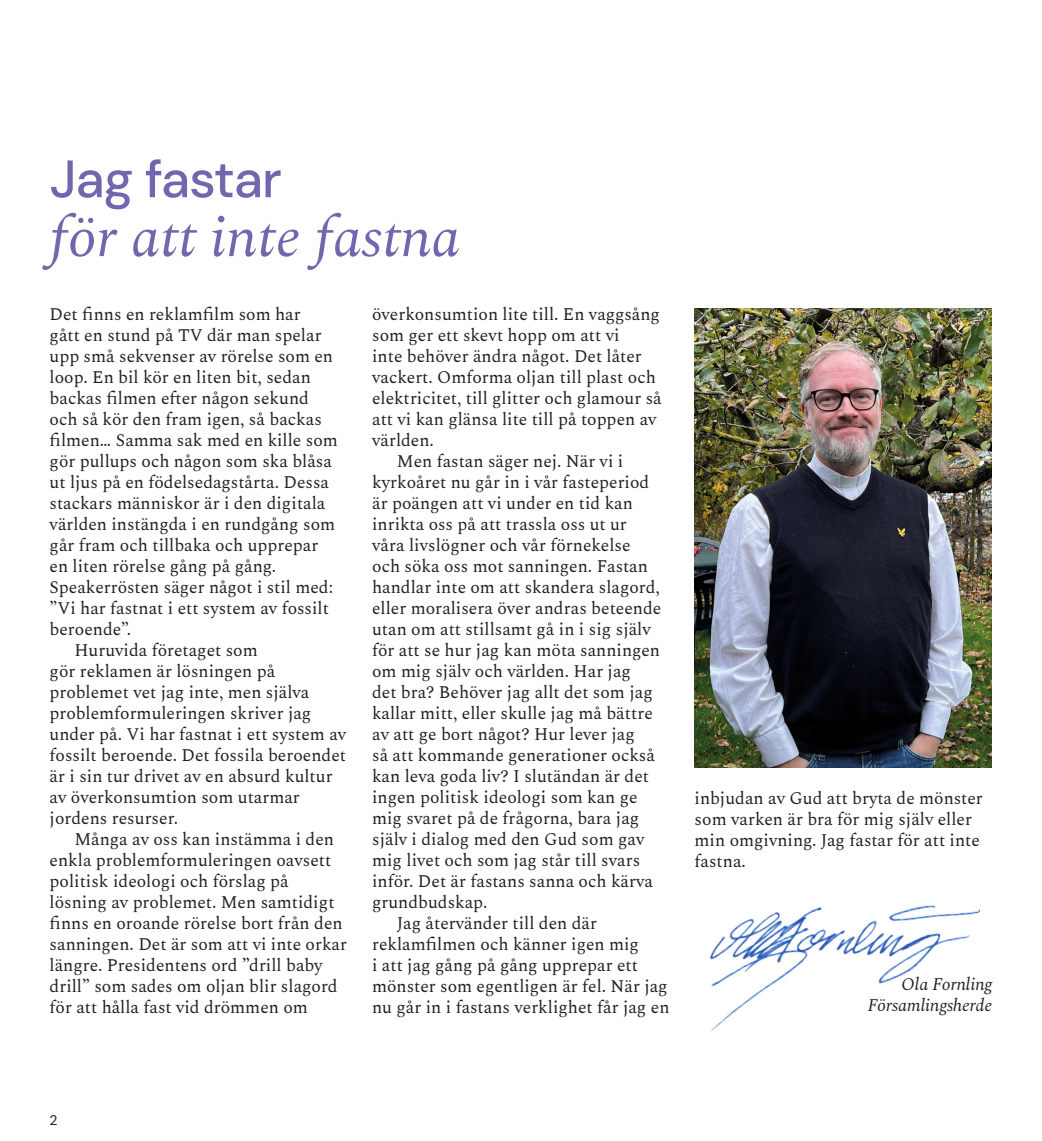
<style>
.page{position:relative;width:1042px;height:1141px;background:#fff}
.page>*{position:absolute;margin:0;border:0;box-sizing:border-box;transform-origin:0 0}
.t1{font:italic 57.75px "Spectral";color:#7167ae}
.t2{font:500 52.5px "DM Sans 18 pt";letter-spacing:-.02em;color:#7167ae}
.t3{font:17.5px/21px "Spectral";color:#231f20}
.t4{font:italic 17.5px "Spectral";color:#231f20}
.t5{font:14px "DM Sans 18 pt";color:#231f20}
</style>
<div class="page">
<img style="left:709px;top:905px;width:271px;height:126px">
<img style="left:694px;top:308px;width:297px;height:460px">
<p class="t2" style="left:50px;top:146px;width:234px">Jag fastar</p>
<p class="t1" style="left:50px;top:195px;width:412px">för att inte fastna</p>
<p class="t3" style="left:50px;top:302px;width:290px">Det finns en reklamfilm som har<br>gått en stund på TV där man spelar upp små sekvenser av rörelse som en loop. En bil kör en liten bit, sedan backas filmen efter någon sekund och så kör den fram igen, så backas filmen… Samma sak med en kille som gör pullups och någon som ska blåsa ut ljus på en födelsedagstårta. Dessa stackars människor är i den digitala världen instängda i en rundgång som går fram och tillbaka och upprepar en liten rörelse gång på gång.<br>Speakerrösten säger något i stil med: ”Vi har fastnat i ett system av fossilt beroende”.</p>
<p class="t3" style="left:50px;top:638px;width:298px;text-indent:25px">Huruvida företaget som<br>gör reklamen är lösningen på problemet vet jag inte, men själva problemformuleringen skriver jag under på. Vi har fastnat i ett system av fossilt beroende. Det fossila beroendet är i sin tur drivet av en absurd kultur av överkonsumtion som utarmar jordens resurser.</p>
<p class="t3" style="left:50px;top:827px;width:299px;text-indent:25px">Många av oss kan instämma i den enkla problemformuleringen oavsett politisk ideologi och förslag på lösning av problemet. Men samtidigt finns en oroande rörelse bort från den sanningen. Det är som att vi inte orkar längre. Presidentens ord ”drill baby drill” som sades om oljan blir slagord för att hålla fast vid drömmen om</p>
<p class="t3" style="left:372px;top:302px;width:291px">överkonsumtion lite till. En vaggsång som ger ett skevt hopp om att vi<br>inte behöver ändra något. Det låter vackert. Omforma oljan till plast och elektricitet, till glitter och glamour så att vi kan glänsa lite till på toppen av världen.</p>
<p class="t3" style="left:372px;top:449px;width:291px;text-indent:25px">Men fastan säger nej. När vi i kyrkoåret nu går in i vår fasteperiod är poängen att vi under en tid kan inrikta oss på att trassla oss ut ur våra livslögner och vår förnekelse och söka oss mot sanningen. Fastan handlar inte om att skandera slagord, eller moralisera över andras beteende utan om att stillsamt gå in i sig själv för att se hur jag kan möta sanningen om mig själv och världen. Har jag<br>det bra? Behöver jag allt det som jag kallar mitt, eller skulle jag må bättre av att ge bort något? Hur lever jag<br>så att kommande generationer också kan leva goda liv? I slutändan är det ingen politisk ideologi som kan ge mig svaret på de frågorna, bara jag själv i dialog med den Gud som gav mig livet och som jag står till svars inför. Det är fastans sanna och kärva grundbudskap.</p>
<p class="t3" style="left:372px;top:911px;width:299px;text-indent:25px">Jag återvänder till den där reklamfilmen och känner igen mig<br>i att jag gång på gång upprepar ett mönster som egentligen är fel. När jag nu går in i fastans verklighet får jag en</p>
<p class="t3" style="left:694px;top:787px;width:290px">inbjudan av Gud att bryta de mönster som varken är bra för mig själv eller min omgivning. Jag fastar för att inte fastna.</p>
<p class="t4" style="left:901px;top:971px;width:92px">Ola Fornling</p>
<p class="t4" style="left:868px;top:992px;width:126px">Församlingsherde</p>
<p class="t5" style="left:50px;top:1112px;width:10px">2</p>
</div>
